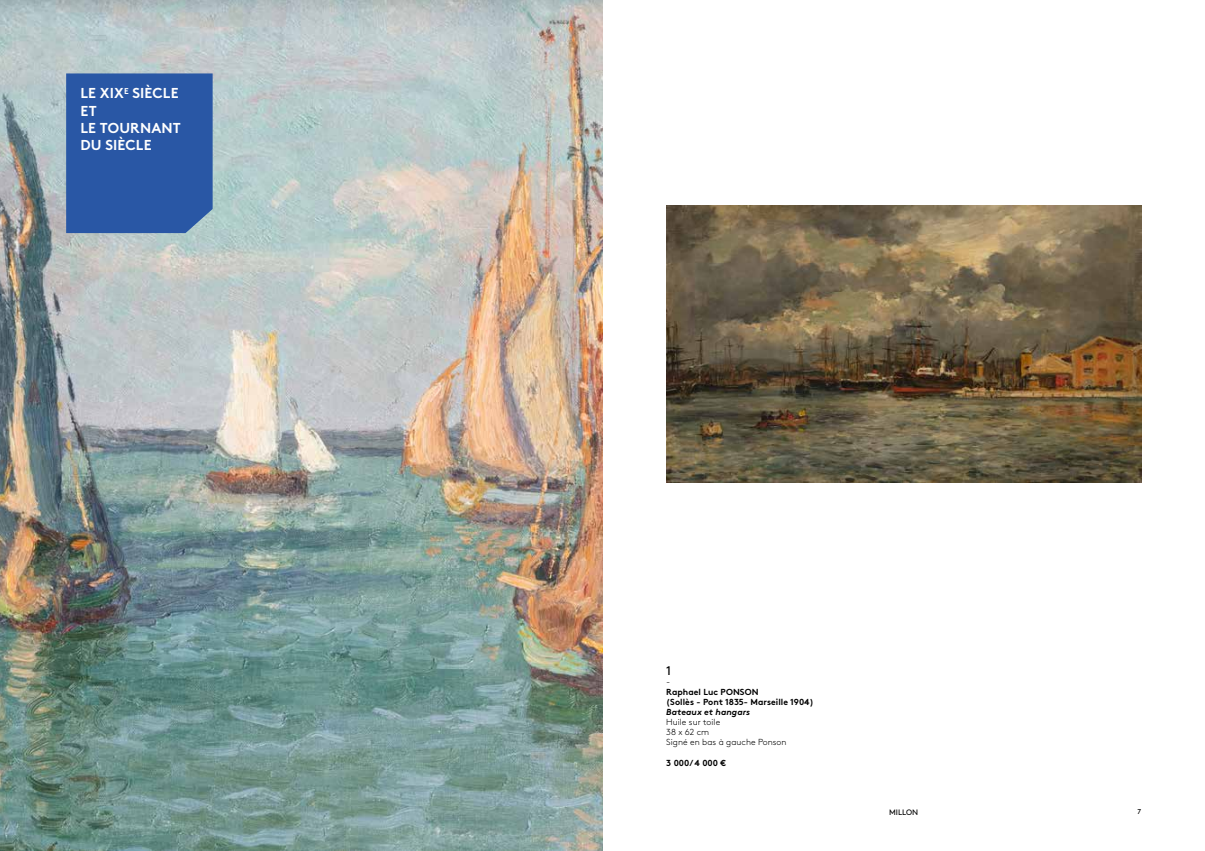
<style>
.page{position:relative;width:1205px;height:851px;background:#fff}
.page>*{position:absolute;margin:0;border:0;box-sizing:border-box;transform-origin:0 0}
.t1{font:700 14.38px/17.2px "Brown Pro";letter-spacing:.01em;color:#fff}
.t2{font:12.5px "Brown Pro";color:#000}
.t3{font:300 10px "Brown Pro";color:#000}
.t4{font:700 8.75px/10px "Brown Pro";letter-spacing:.005em;color:#000}
.t5{font:300 8.75px/10px "Brown Pro";letter-spacing:.005em;color:#000}
.t6{font:italic 700 8.75px "Brown Pro";letter-spacing:.005em;color:#000}
.t7{font:7.88px "Brown Pro";letter-spacing:.005em;color:#000}
.t8{font:7.12px "Brown Pro";color:#000}
</style>
<div class="page">
<img style="left:666px;top:206px;width:475px;height:276px">
<img style="left:0;top:0;width:602px;height:850px">
<div style="left:66px;top:73px;width:147px;height:160px;background:#2957a5"></div>
<h1 class="t1" style="left:80px;top:83px;width:102px">LE XIX<sup>E</sup> SIÈCLE<br>ET<br>LE TOURNANT<br>DU SIÈCLE</h1>
<h2 class="t2" style="left:666px;top:661px;width:7px">1</h2>
<p class="t3" style="left:666px;top:674px;width:6px">-</p>
<p class="t4" style="left:666px;top:686px;width:149px">Raphael Luc PONSON<br>(Sollès - Pont 1835- Marseille 1904)</p>
<p class="t6" style="left:666px;top:705px;width:85px">Bateaux et hangars</p>
<p class="t5" style="left:666px;top:716px;width:122px">Huile sur toile<br>38 x 62 cm<br>Signé en bas à gauche Ponson</p>
<p class="t4" style="left:666px;top:756px;width:61px">3 000/ 4 000 €</p>
<p class="t7" style="left:889px;top:805px;width:31px">MILLON</p>
<p class="t8" style="left:1137px;top:806px;width:5px">7</p>
</div>
